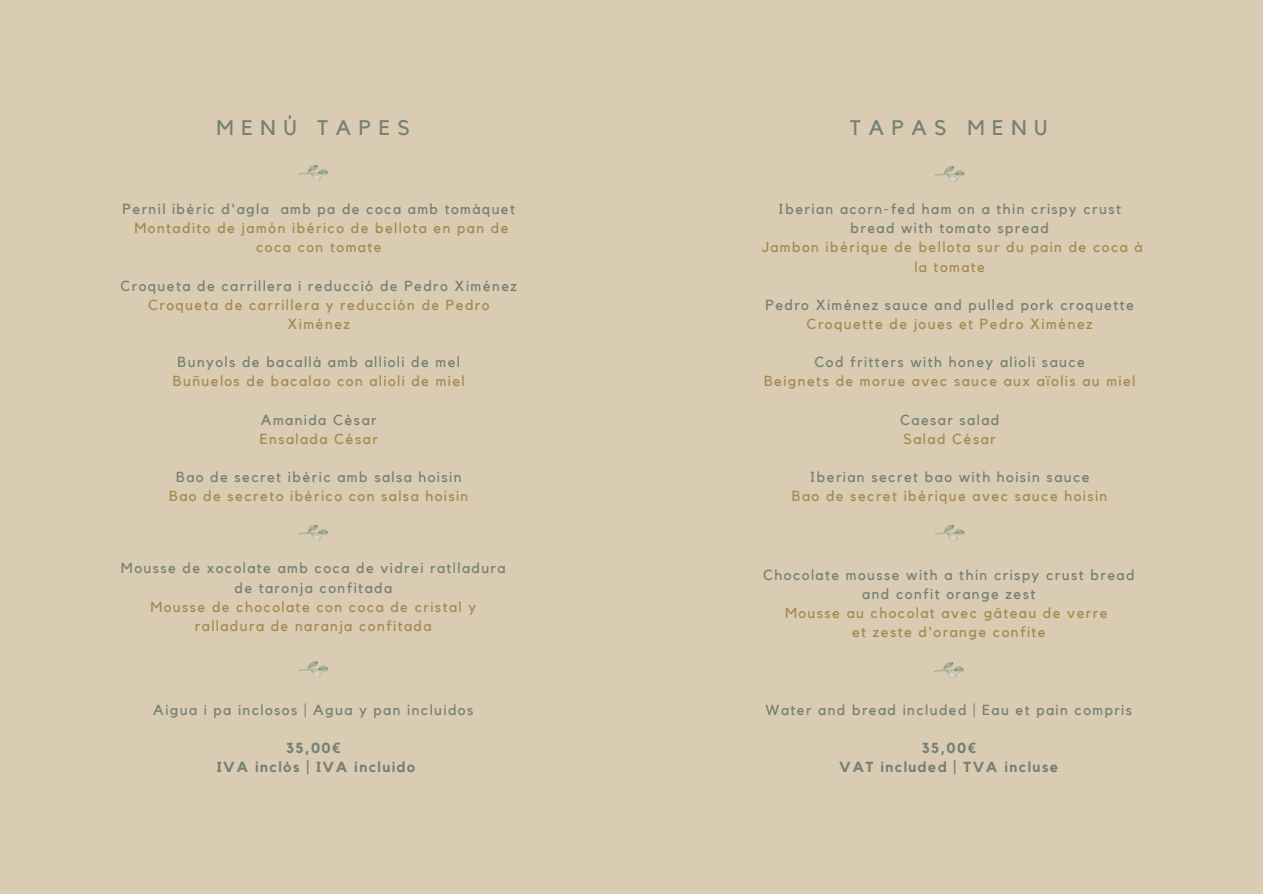
<style>
.page{position:relative;width:1263px;height:894px;background:#fff}
.page>*{position:absolute;margin:0;border:0;box-sizing:border-box;transform-origin:0 0}
.t1{font:21px "Kollektif";letter-spacing:.365em;color:#758074}
.t2{font:14.55px/19px "Kollektif";letter-spacing:.1em;color:#758074;text-align:center}
.t3{font:14.55px/19px "Kollektif";letter-spacing:.1em;color:#a48a50;text-align:center}
.t4{font:700 14.55px/19px "Kollektif";letter-spacing:.1em;color:#758074;text-align:center}
.s1{font-family:"Noto Sans"}
</style>
<div class="page">
<div style="left:0;top:0;width:1263px;height:893px;background:#daccb3"></div>
<img style="left:298px;top:524px;width:31px;height:17px">
<img style="left:299px;top:661px;width:30px;height:17px">
<img style="left:298px;top:164px;width:31px;height:17px">
<img style="left:934px;top:662px;width:30px;height:16px">
<img style="left:935px;top:166px;width:30px;height:17px">
<img style="left:935px;top:524px;width:30px;height:17px">
<h1 class="t1" style="left:216px;top:118px;width:195px">MENÚ TAPES</h1>
<p class="t2" style="left:123px;top:200px;width:394px">Pernil ibèric d'agla amb pa de coca amb tomàquet</p>
<p class="t3" style="left:134px;top:219px;width:375px">Montadito de jamón ibérico de bellota en pan de coca con tomate</p>
<p class="t2" style="left:120px;top:276px;width:398px">Croqueta de carrillera i reducció de Pedro Ximénez</p>
<p class="t3" style="left:148px;top:296px;width:343px">Croqueta de carrillera y reducción de Pedro<br>Ximénez</p>
<p class="t2" style="left:178px;top:353px;width:284px">Bunyols de bacallà amb allioli de mel</p>
<p class="t3" style="left:173px;top:372px;width:293px">Buñuelos de bacalao con alioli de miel</p>
<p class="t2" style="left:261px;top:410px;width:117px">Amanida Cèsar</p>
<p class="t3" style="left:260px;top:429px;width:120px">Ensalada César</p>
<p class="t2" style="left:176px;top:468px;width:287px">Bao de secret ibèric amb salsa hoisin</p>
<p class="t3" style="left:169px;top:487px;width:301px">Bao de secreto ibérico con salsa hoisin</p>
<p class="t2" style="left:121px;top:559px;width:386px">Mousse de xocolate amb coca de vidrei ratlladura de taronja confitada</p>
<p class="t3" style="left:150px;top:597px;width:327px">Mousse de chocolate con coca de cristal y ralladura de naranja confitada</p>
<p class="t2" style="left:153px;top:700px;width:321px">Aigua i pa inclosos | Agua y pan incluidos</p>
<p class="t4" style="left:217px;top:738px;width:200px">35,00<span class="s1">€<br></span>IVA inclòs | IVA incluido</p>
<h1 class="t1" style="left:850px;top:118px;width:199px">TAPAS MENU</h1>
<p class="t2" style="left:778px;top:200px;width:344px">Iberian acorn-fed ham on a thin crispy crust bread with tomato spread</p>
<p class="t3" style="left:762px;top:238px;width:382px">Jambon ibérique de bellota sur du pain de coca à la tomate</p>
<p class="t2" style="left:765px;top:296px;width:370px">Pedro Ximénez sauce and pulled pork croquette</p>
<p class="t3" style="left:807px;top:315px;width:288px">Croquette de joues et Pedro Ximénez</p>
<p class="t2" style="left:814px;top:353px;width:272px">Cod fritters with honey alioli sauce</p>
<p class="t3" style="left:764px;top:372px;width:373px">Beignets de morue avec sauce aux aïolis au miel</p>
<p class="t2" style="left:900px;top:410px;width:101px">Caesar salad</p>
<p class="t3" style="left:904px;top:429px;width:94px">Salad César</p>
<p class="t2" style="left:810px;top:468px;width:281px">Iberian secret bao with hoisin sauce</p>
<p class="t3" style="left:792px;top:487px;width:317px">Bao de secret ibérique avec sauce hoisin</p>
<p class="t2" style="left:763px;top:565px;width:373px">Chocolate mousse with a thin crispy crust bread and confit orange zest</p>
<p class="t3" style="left:785px;top:604px;width:324px">Mousse au chocolat avec gâteau de verre et zeste d'orange confite</p>
<p class="t2" style="left:766px;top:700px;width:368px">Water and bread included | Eau et pain compris</p>
<p class="t4" style="left:839px;top:738px;width:221px">35,00<span class="s1">€<br></span>VAT included | TVA incluse</p>
</div>
